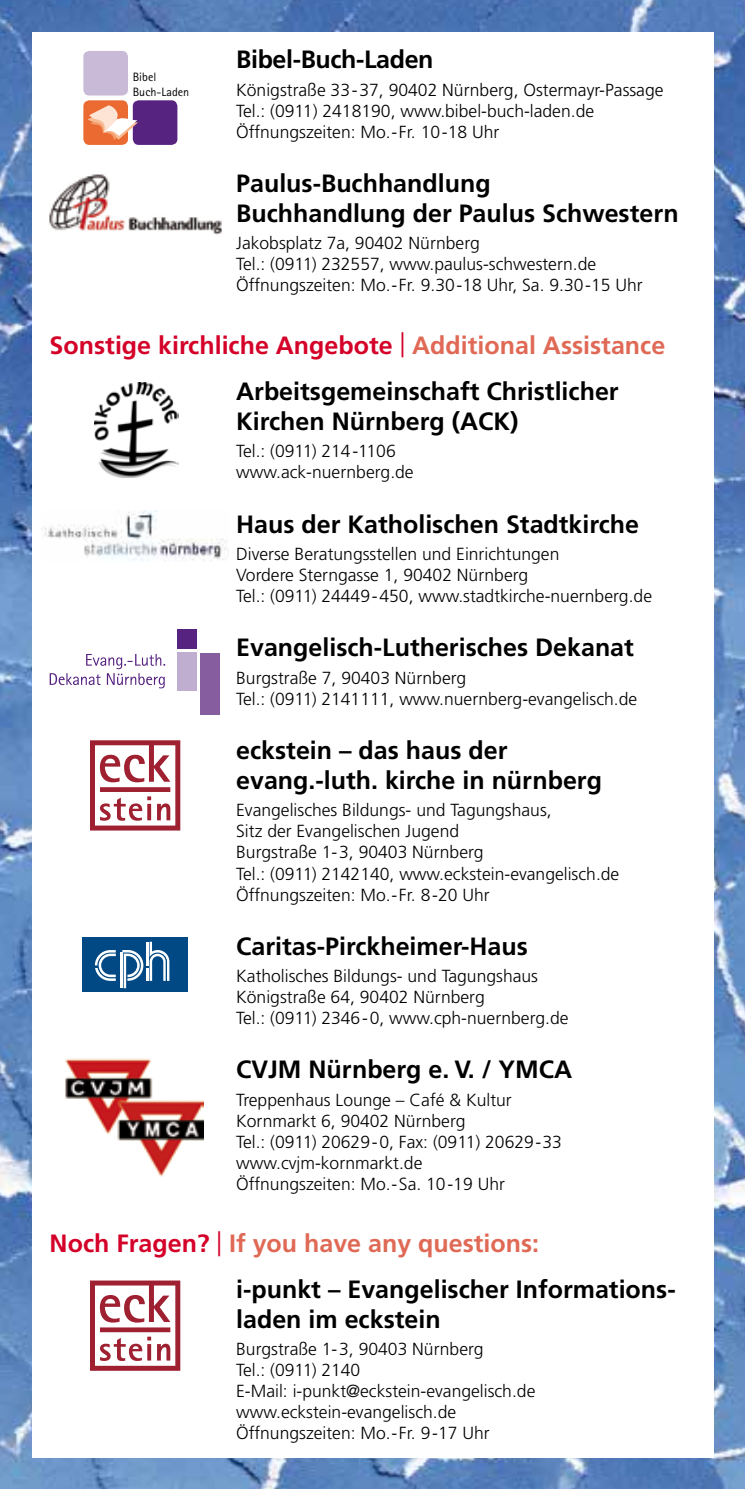
<style>
.page{position:relative;width:745px;height:1489px;background:#fff}
.page>*{position:absolute;margin:0;border:0;box-sizing:border-box;transform-origin:0 0}
.t1{font:700 25px/45.8px "Frutiger LT";color:#000}
.t2{font:300 17.5px/21px "Frutiger LT";color:#000}
.t3{font:12px/14.5px "Rotis Sans Serif";color:#000}
.s1{color:#d40028}
.s2{font-weight:300;color:#d40028}
.s3{color:#e06955}
</style>
<div class="page">
<img style="left:0;top:0;width:744px;height:1488px">
<div style="left:32px;top:32px;width:680px;height:1424px;background:#fff"></div>
<svg style="left:90px;top:1280px;width:90px;height:90px"></svg>
<img style="left:95px;top:382px;width:83px;height:95px">
<img style="left:41px;top:510px;width:188px;height:51px">
<svg style="left:90px;top:740px;width:90px;height:90px"></svg>
<div style="left:82px;top:937px;width:106px;height:54px;background:#004985"></div>
<svg style="left:95px;top:950px;width:21px;height:30px"></svg>
<hr style="left:120px;top:952px;width:2px;height:36px;background:#fff">
<svg style="left:122px;top:941px;width:47px;height:47px"></svg>
<img style="left:65px;top:1058px;width:138px;height:118px">
<div style="left:200px;top:652px;width:20px;height:62px;background:#865ea0"></div>
<div style="left:177px;top:629px;width:20px;height:20px;background:#572381"></div>
<div style="left:177px;top:652px;width:20px;height:39px;background:#c0aed1"></div>
<svg style="left:50px;top:654px;width:115px;height:34px"></svg>
<img style="left:49px;top:174px;width:173px;height:61px">
<div style="left:133px;top:100px;width:44px;height:45px;background:#572381;border-radius:6px"></div>
<div style="left:83px;top:51px;width:45px;height:44px;background:#c9bad8;border-radius:6px"></div>
<div style="left:83px;top:100px;width:45px;height:45px;background:#eb6a31;border-radius:6px"></div>
<svg style="left:87px;top:105px;width:51px;height:35px"></svg>
<p class="t3" style="left:133px;top:70px;width:58px">Bibel<br>Buch-Laden</p>
<h1 class="t1" style="left:236px;top:37px;width:199px">Bibel-Buch-Laden</h1>
<p class="t2" style="left:236px;top:79px;width:428px">Königstraße 33-37, 90402 Nürnberg, Ostermayr-Passage<br>Tel.: (0911) 2418190, www.bibel-buch-laden.de<br>Öffnungszeiten: Mo.-Fr. 10-18 Uhr</p>
<h1 class="t1" style="left:236px;top:168px;width:444px;line-height:30px">Paulus-Buchhandlung<br>Buchhandlung der Paulus Schwestern</h1>
<p class="t2" style="left:236px;top:233px;width:408px">Jakobsplatz 7a, 90402 Nürnberg<br>Tel.: (0911) 232557, www.paulus-schwestern.de<br>Öffnungszeiten: Mo.-Fr. 9.30-18 Uhr, Sa. 9.30-15 Uhr</p>
<h1 class="t1" style="left:236px;top:322px;width:430px;text-indent:-186px"><span class="s1">Sonstige kirchliche Angebote</span> <span class="s2">|</span> <span class="s3">Additional Assistance<br></span>Arbeitsgemeinschaft Christlicher</h1>
<h1 class="t1" style="left:236px;top:398px;width:283px">Kirchen Nürnberg (ACK)</h1>
<p class="t2" style="left:236px;top:440px;width:179px">Tel.: (0911) 214-1106 www.ack-nuernberg.de</p>
<h1 class="t1" style="left:236px;top:501px;width:404px">Haus der Katholischen Stadtkirche</h1>
<p class="t2" style="left:236px;top:544px;width:417px">Diverse Beratungsstellen und Einrichtungen<br>Vordere Sterngasse 1, 90402 Nürnberg<br>Tel.: (0911) 24449-450, www.stadtkirche-nuernberg.de</p>
<h1 class="t1" style="left:236px;top:625px;width:399px">Evangelisch-Lutherisches Dekanat</h1>
<p class="t2" style="left:236px;top:667px;width:402px">Burgstraße 7, 90403 Nürnberg<br>Tel.: (0911) 2141111, www.nuernberg-evangelisch.de</p>
<h1 class="t1" style="left:236px;top:735px;width:367px;line-height:30px">eckstein – das haus der evang.-luth. kirche in nürnberg</h1>
<p class="t2" style="left:236px;top:800px;width:384px">Evangelisches Bildungs- und Tagungshaus,<br>Sitz der Evangelischen Jugend<br>Burgstraße 1-3, 90403 Nürnberg<br>Tel.: (0911) 2142140, www.eckstein-evangelisch.de Öffnungszeiten: Mo.-Fr. 8-20 Uhr</p>
<h1 class="t1" style="left:236px;top:923px;width:293px">Caritas-Pirckheimer-Haus</h1>
<p class="t2" style="left:236px;top:965px;width:334px">Katholisches Bildungs- und Tagungshaus<br>Königstraße 64, 90402 Nürnberg<br>Tel.: (0911) 2346-0, www.cph-nuernberg.de</p>
<h1 class="t1" style="left:236px;top:1046px;width:337px">CVJM Nürnberg e. V. / YMCA</h1>
<p class="t2" style="left:236px;top:1089px;width:327px">Treppenhaus Lounge – Café &amp; Kultur Kornmarkt 6, 90402 Nürnberg<br>Tel.: (0911) 20629-0, Fax: (0911) 20629-33 www.cvjm-kornmarkt.de<br>Öffnungszeiten: Mo.-Sa. 10-19 Uhr</p>
<h1 class="t1" style="left:236px;top:1220px;width:440px;text-indent:-186px"><span class="s1">Noch Fragen?</span> <span class="s2">|</span> <span class="s3">If you have any questions:<br></span>i-punkt – Evangelischer Informations-</h1>
<h1 class="t1" style="left:236px;top:1296px;width:206px">laden im eckstein</h1>
<p class="t2" style="left:236px;top:1338px;width:300px">Burgstraße 1-3, 90403 Nürnberg<br>Tel.: (0911) 2140<br>E-Mail: i-punkt@eckstein-evangelisch.de www.eckstein-evangelisch.de<br>Öffnungszeiten: Mo.-Fr. 9-17 Uhr</p>
</div>
